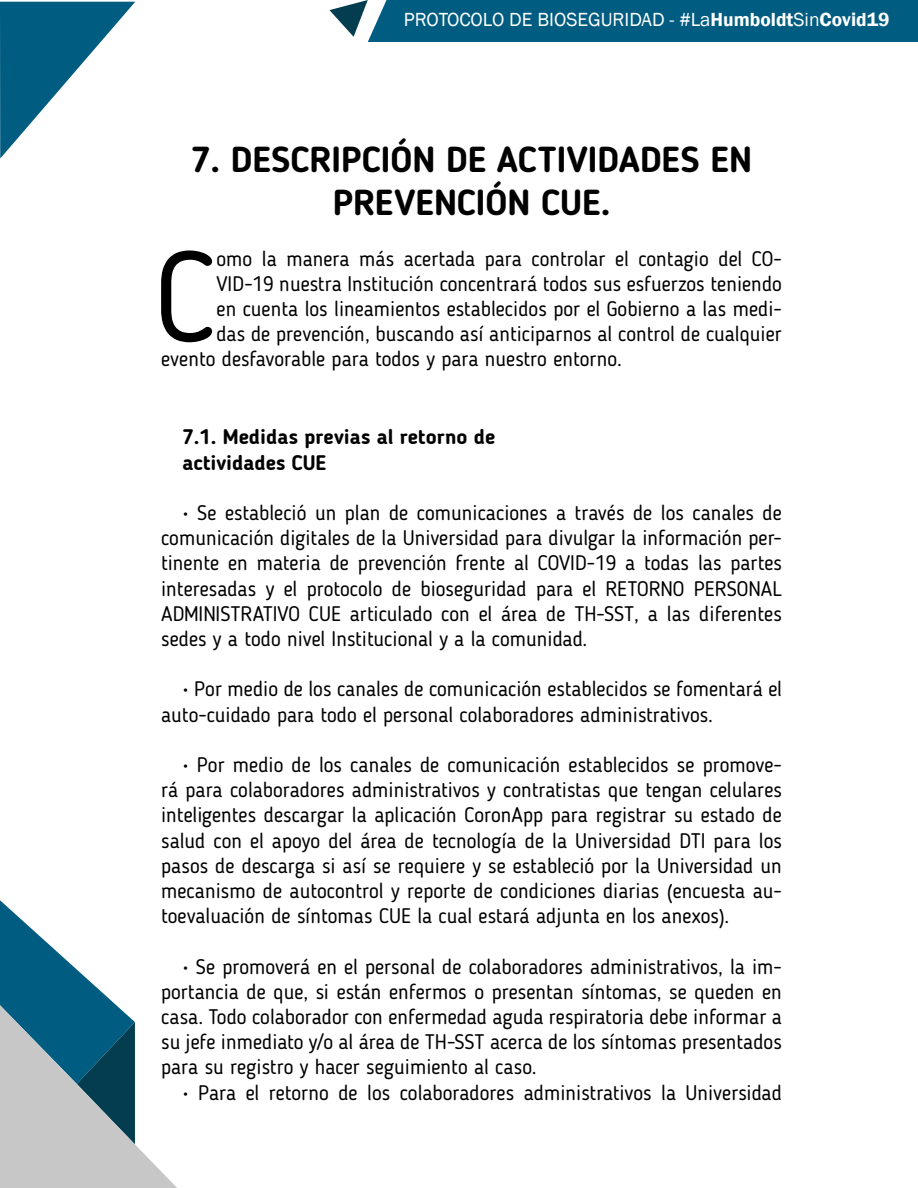
<style>
.page{position:relative;width:918px;height:1188px;background:#fff}
.page>*{position:absolute;margin:0;border:0;box-sizing:border-box;transform-origin:0 0}
.t1{font:126.75px "Blogger Sans";color:#000}
.t2{font:700 36px/43.2px "Blogger Sans";color:#000;text-align:center}
.t3{font:21px/25.2px "Blogger Sans";color:#000;text-align:justify}
.t4{font:700 21px/25.2px "Blogger Sans";color:#000}
.t5{font:19.5px "Franklin Gothic";color:#fff}
.s1{font-weight:600}
</style>
<div class="page">
<svg style="left:0;top:900px;width:177px;height:288px"></svg>
<svg style="left:329px;top:0;width:589px;height:42px;background:#0e6485"></svg>
<svg style="left:0;top:2px;width:135px;height:157px"></svg>
<p class="t5" style="left:404px;top:7px;width:487px">PROTOCOLO DE BIOSEGURIDAD - #La<span class="s1">Humboldt</span>Sin<span class="s1">Covid19</span></p>
<h2 class="t2" style="left:191px;top:138px;width:563px">7. DESCRIPCIÓN DE ACTIVIDADES EN<br>PREVENCIÓN CUE.</h2>
<h1 class="t1" style="left:155px;top:222px;width:63px">C</h1>
<p class="t3" style="left:217px;top:246px;width:567px">omo la manera más acertada para controlar el contagio del CO-</p>
<p class="t3" style="left:217px;top:271px;width:567px">VID-19 nuestra Institución concentrará todos sus esfuerzos teniendo</p>
<p class="t3" style="left:217px;top:296px;width:567px">en cuenta los lineamientos establecidos por el Gobierno a las medi-</p>
<p class="t3" style="left:217px;top:321px;width:567px">das de prevención, buscando así anticiparnos al control de cualquier</p>
<p class="t3" style="left:161px;top:346px;width:462px">evento desfavorable para todos y para nuestro entorno.</p>
<p class="t4" style="left:182px;top:424px;width:314px">7.1. Medidas previas al retorno de actividades CUE</p>
<p class="t3" style="left:161px;top:500px;width:622px;text-indent:21px">• Se estableció un plan de comunicaciones a través de los canales de comunicación digitales de la Universidad para divulgar la información per&shy;tinente en materia de prevención frente al COVID-19 a todas las partes interesadas y el protocolo de bioseguridad para el RETORNO PERSONAL ADMINISTRATIVO CUE articulado con el área de TH-SST, a las diferentes sedes y a todo nivel Institucional y a la comunidad.</p>
<p class="t3" style="left:161px;top:676px;width:622px;text-indent:21px">• Por medio de los canales de comunicación establecidos se fomentará el auto-cuidado para todo el personal colaboradores administrativos.</p>
<p class="t3" style="left:161px;top:752px;width:622px;text-indent:21px">• Por medio de los canales de comunicación establecidos se promove&shy;rá para colaboradores administrativos y contratistas que tengan celulares inteligentes descargar la aplicación CoronApp para registrar su estado de salud con el apoyo del área de tecnología de la Universidad DTI para los pasos de descarga si así se requiere y se estableció por la Universidad un mecanismo de autocontrol y reporte de condiciones diarias (encuesta au&shy;toevaluación de síntomas CUE la cual estará adjunta en los anexos).</p>
<p class="t3" style="left:161px;top:954px;width:622px;text-indent:21px">• Se promoverá en el personal de colaboradores administrativos, la im&shy;portancia de que, si están enfermos o presentan síntomas, se queden en casa. Todo colaborador con enfermedad aguda respiratoria debe informar a su jefe inmediato y/o al área de TH-SST acerca de los síntomas presentados para su registro y hacer seguimiento al caso.</p>
<p class="t3" style="left:182px;top:1080px;width:601px">• Para el retorno de los colaboradores administrativos la Universidad</p>
</div>
